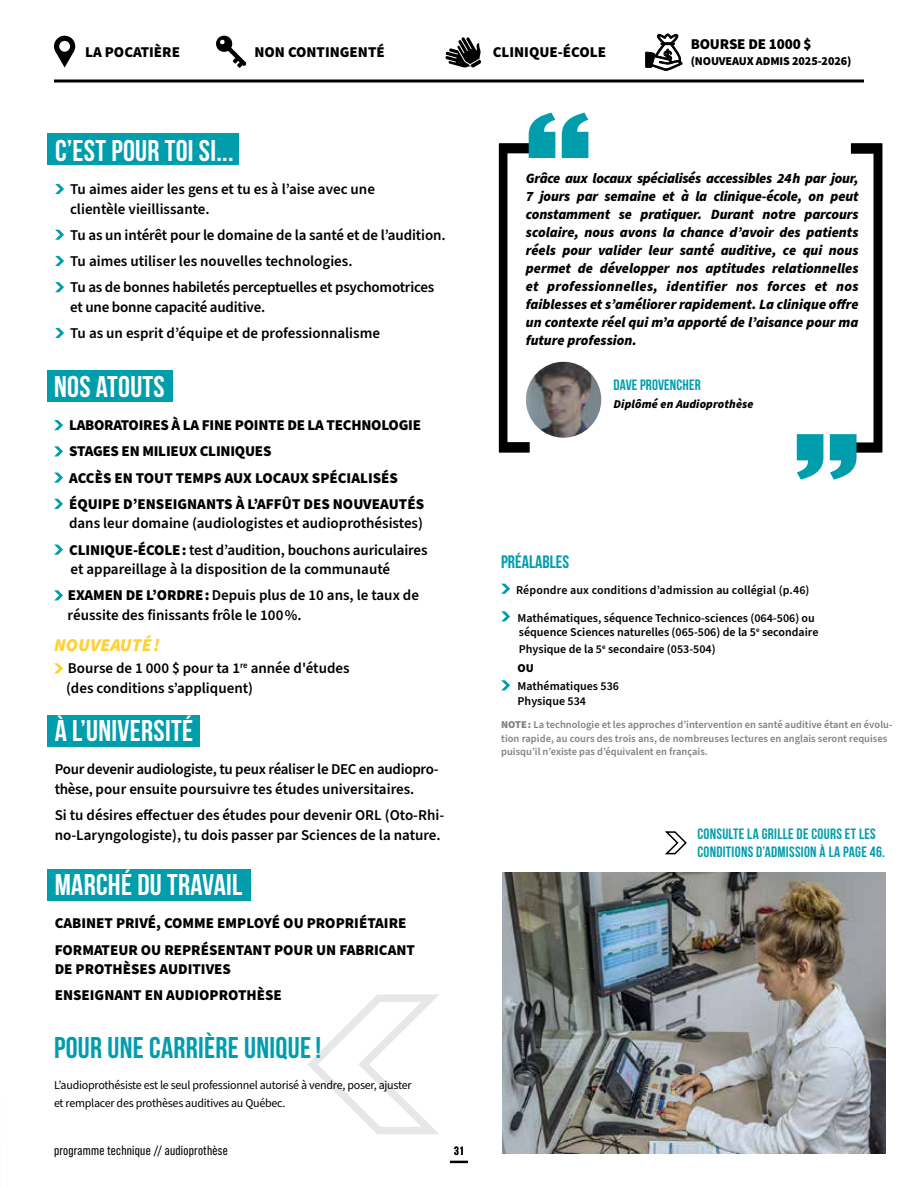
<style>
.page{position:relative;width:918px;height:1188px;background:#fff}
.page>*{position:absolute;margin:0;border:0;box-sizing:border-box;transform-origin:0 0}
.t1{font:700 30px "Bebas Neue";letter-spacing:.01em;color:#fff}
.t2{font:700 30px "Bebas Neue";letter-spacing:.01em;color:#009dad}
.t3{font:italic 900 18px "Source Sans Pro";letter-spacing:.01em;color:#ffd02e}
.t4{font:700 18px "Bebas Neue";color:#009dad}
.t5{font:600 15px/26.2px "Source Sans Pro";color:#000}
.t6{font:900 15px/26.2px "Source Sans Pro";color:#000}
.t7{font:600 15px/19.5px "Source Sans Pro";letter-spacing:-.02em;color:#000}
.t8{font:700 15px/18px "Bebas Neue";letter-spacing:.02em;color:#009dad}
.t9{font:italic 900 14.25px/18px "Source Sans Pro";color:#000;text-align:justify}
.t10{font:13.5px "Bebas Neue Pro";letter-spacing:.02em;color:#000}
.t11{font:600 12px/14.2px "Source Sans Pro";color:#000}
.t12{font:12px/18px "Source Sans Pro";letter-spacing:-.02em;color:#000}
.t13{font:900 12px "Source Sans Pro";letter-spacing:-.01em;color:#000}
.t14{font:italic 900 12px "Source Sans Pro";letter-spacing:.01em;color:#000}
.t15{font:700 12px "Bebas Neue";color:#000}
.t16{font:600 10.5px/13.5px "Source Sans Pro";color:#808285}
.s1{font-weight:900}
</style>
<div class="page">
<div style="left:47px;top:133px;width:192px;height:32px;background:#009dad"></div>
<div style="left:47px;top:370px;width:126px;height:32px;background:#009dad"></div>
<div style="left:47px;top:715px;width:153px;height:32px;background:#009dad"></div>
<svg style="left:54px;top:420px;width:9px;height:10px"></svg>
<svg style="left:54px;top:446px;width:9px;height:10px"></svg>
<svg style="left:54px;top:473px;width:9px;height:10px"></svg>
<svg style="left:54px;top:499px;width:9px;height:10px"></svg>
<svg style="left:54px;top:545px;width:9px;height:10px"></svg>
<svg style="left:54px;top:590px;width:9px;height:10px"></svg>
<svg style="left:54px;top:663px;width:9px;height:10px"></svg>
<svg style="left:55px;top:184px;width:9px;height:10px"></svg>
<svg style="left:55px;top:230px;width:9px;height:10px"></svg>
<svg style="left:55px;top:256px;width:9px;height:10px"></svg>
<svg style="left:55px;top:282px;width:9px;height:10px"></svg>
<svg style="left:55px;top:328px;width:9px;height:10px"></svg>
<svg style="left:450px;top:1161px;width:18px;height:2px"></svg>
<img style="left:502px;top:872px;width:383px;height:281px">
<div style="left:47px;top:870px;width:204px;height:31px;background:#009dad"></div>
<svg style="left:797px;top:143px;width:86px;height:337px"></svg>
<svg style="left:498px;top:113px;width:90px;height:340px"></svg>
<svg style="left:307px;top:994px;width:132px;height:140px"></svg>
<img style="left:526px;top:362px;width:75px;height:76px;border-radius:38px">
<svg style="left:501px;top:584px;width:9px;height:10px"></svg>
<svg style="left:501px;top:611px;width:9px;height:11px"></svg>
<svg style="left:501px;top:680px;width:9px;height:10px"></svg>
<svg style="left:665px;top:831px;width:22px;height:24px"></svg>
<hr style="left:54px;top:80px;width:810px;height:2px;background:#000">
<svg style="left:54px;top:36px;width:21px;height:32px"></svg>
<svg style="left:216px;top:35px;width:30px;height:33px"></svg>
<svg style="left:445px;top:37px;width:36px;height:31px"></svg>
<svg style="left:645px;top:33px;width:38px;height:38px"></svg>
<p class="t6" style="left:85px;top:39px;width:96px">LA POCATIÈRE</p>
<p class="t6" style="left:254px;top:39px;width:132px">NON CONTINGENTÉ</p>
<p class="t6" style="left:493px;top:39px;width:115px">CLINIQUE-ÉCOLE</p>
<p class="t6" style="left:691px;top:31px;width:122px">BOURSE DE 1000 $</p>
<p class="t13" style="left:691px;top:53px;width:162px">(NOUVEAUX ADMIS 2025-2026)</p>
<h1 class="t1" style="left:55px;top:134px;width:180px">C’EST POUR TOI SI...</h1>
<p class="t5" style="left:70px;top:180px;width:306px;line-height:19.5px">Tu aimes aider les gens et tu es à l’aise avec une clientèle vieillissante.</p>
<p class="t5" style="left:70px;top:222px;width:377px">Tu as un intérêt pour le domaine de la santé et de l’audition.<br>Tu aimes utiliser les nouvelles technologies.<br>Tu as de bonnes habiletés perceptuelles et psychomotrices</p>
<p class="t5" style="left:70px;top:294px;width:311px">et une bonne capacité auditive.<br>Tu as un esprit d’équipe et de professionnalisme</p>
<h1 class="t1" style="left:54px;top:370px;width:112px">NOS ATOUTS</h1>
<p class="t6" style="left:69px;top:412px;width:357px">LABORATOIRES À LA FINE POINTE DE LA TECHNOLOGIE STAGES EN MILIEUX CLINIQUES<br>ACCÈS EN TOUT TEMPS AUX LOCAUX SPÉCIALISÉS ÉQUIPE D’ENSEIGNANTS À L’AFFÛT DES NOUVEAUTÉS</p>
<p class="t5" style="left:69px;top:511px;width:360px">dans leur domaine (audiologistes et audioprothésistes)<br><span class="s1">CLINIQUE-ÉCOLE :</span> test d’audition, bouchons auriculaires</p>
<p class="t5" style="left:68px;top:557px;width:353px">et appareillage à la disposition de la communauté<br><span class="s1">EXAMEN DE L’ORDRE :</span>Depuis plus de 10 ans, le taux de</p>
<p class="t5" style="left:68px;top:602px;width:236px">réussite des finissants frôle le 100 %.</p>
<p class="t3" style="left:54px;top:632px;width:107px">NOUVEAUTÉ !</p>
<p class="t5" style="left:66px;top:659px;width:285px;line-height:19.5px">Bourse de 1 000 $ pour ta 1<sup>re</sup> année d'études (des conditions s’appliquent)</p>
<h1 class="t1" style="left:55px;top:715px;width:140px">À L’UNIVERSITÉ</h1>
<p class="t7" style="left:55px;top:760px;width:385px">Pour devenir audiologiste, tu peux réaliser le DEC en audiopro&shy;thèse, pour ensuite poursuivre tes études universitaires.</p>
<p class="t5" style="left:55px;top:806px;width:391px;line-height:19.5px">Si tu désires effectuer des études pour devenir ORL (Oto-Rhi&shy;no-Laryngologiste), tu dois passer par Sciences de la nature.</p>
<h1 class="t1" style="left:55px;top:868px;width:189px">MARCHÉ DU TRAVAIL</h1>
<p class="t6" style="left:55px;top:910px;width:362px">CABINET PRIVÉ, COMME EMPLOYÉ OU PROPRIÉTAIRE<br>FORMATEUR OU REPRÉSENTANT POUR UN FABRICANT</p>
<p class="t6" style="left:55px;top:956px;width:229px">DE PROTHÈSES AUDITIVES<br>ENSEIGNANT EN AUDIOPROTHÈSE</p>
<h1 class="t2" style="left:54px;top:1031px;width:269px">POUR UNE CARRIÈRE UNIQUE!</h1>
<p class="t12" style="left:54px;top:1077px;width:359px">L’audioprothésiste est le seul professionnel autorisé à vendre, poser, ajuster et remplacer des prothèses auditives au Québec.</p>
<p class="t10" style="left:54px;top:1142px;width:175px">programme technique // audioprothèse</p>
<p class="t15" style="left:454px;top:1144px;width:11px">31</p>
<p class="t9" style="left:526px;top:170px;width:334px">Grâce aux locaux spécialisés accessibles 24 h par jour, 7 jours par semaine et à la clinique-école, on peut constamment se pratiquer. Durant notre parcours scolaire, nous avons la chance d’avoir des patients réels pour valider leur santé auditive, ce qui nous permet de développer nos aptitudes relationnelles et professionnelles, identifier nos forces et nos faiblesses et s’améliorer rapidement. La clinique offre un contexte réel qui m’a apporté de l’aisance pour ma future profession.</p>
<p class="t8" style="left:614px;top:376px;width:89px">DAVE PROVENCHER</p>
<p class="t14" style="left:614px;top:396px;width:141px">Diplômé en Audioprothèse</p>
<p class="t4" style="left:501px;top:551px;width:70px">PRÉALABLES</p>
<p class="t11" style="left:516px;top:583px;width:295px">Répondre aux conditions d’admission au collégial (p.46)</p>
<p class="t11" style="left:518px;top:611px;width:302px">Mathématiques, séquence Technico-sciences (064-506) ou séquence Sciences naturelles (065-506) de la 5<sup>e</sup> secondaire</p>
<p class="t11" style="left:518px;top:640px;width:199px;line-height:18.6px">Physique de la 5<sup>e</sup> secondaire (053-504)<br><span class="s1">OU</span></p>
<p class="t11" style="left:518px;top:680px;width:103px">Mathématiques 536<br>Physique 534</p>
<p class="t16" style="left:501px;top:719px;width:393px"><span class="s1">NOTE :</span> La technologie et les approches d’intervention en santé auditive étant en évolu&shy;tion rapide, au cours des trois ans, de nombreuses lectures en anglais seront requises puisqu’il n’existe pas d’équivalent en français.</p>
<p class="t8" style="left:697px;top:825px;width:189px">CONSULTE LA GRILLE DE COURS ET LES<br>CONDITIONS D’ADMISSION À LA PAGE 46.</p>
</div>
